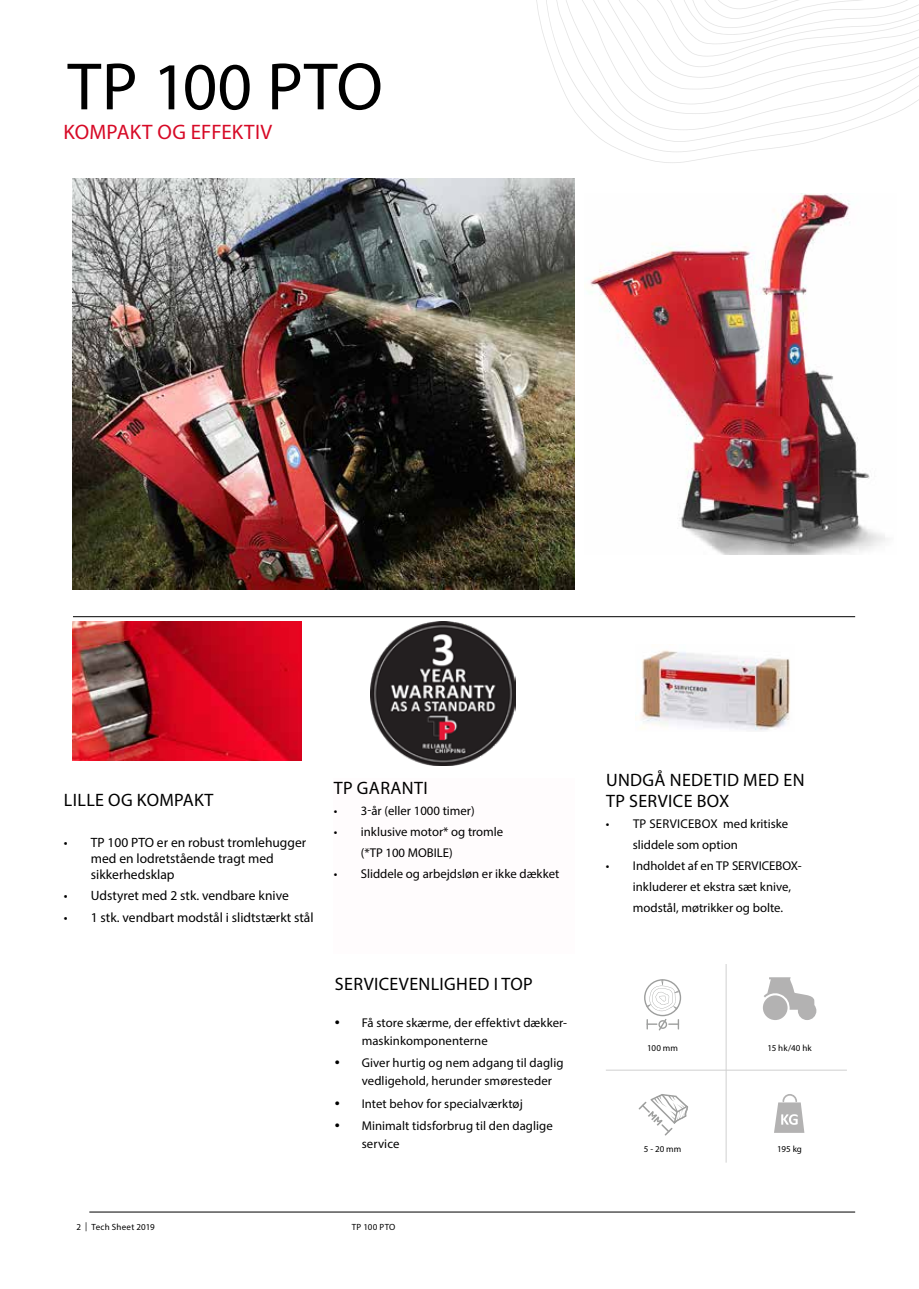
<style>
.page{position:relative;width:919px;height:1289px;background:#fff}
.page>*{position:absolute;margin:0;border:0;box-sizing:border-box;transform-origin:0 0}
.t1{font:67.5px "Myriad Pro";color:#000}
.t2{font:21px "Myriad Pro";letter-spacing:.01em;color:#d70926}
.t3{font:18px/21px "Myriad Pro";letter-spacing:.02em;color:#000}
.t4{font:13.5px/16.2px "Myriad Pro";color:#000}
.t5{font:12.75px/21px "Myriad Pro";color:#000}
.t6{font:9px "Myriad Pro";letter-spacing:.015em;color:#000}
.s1{font-size:18px}
</style>
<div class="page">
<svg style="left:536px;top:0;width:273px;height:163px"></svg>
<svg style="left:551px;top:0;width:298px;height:142px"></svg>
<svg style="left:561px;top:0;width:357px;height:130px"></svg>
<hr style="left:89px;top:1211px;width:766px;height:1px;background:#000">
<img style="left:371px;top:621px;width:144px;height:144px">
<img style="left:73px;top:179px;width:501px;height:410px">
<img style="left:588px;top:193px;width:298px;height:362px">
<hr style="left:73px;top:616px;width:782px;height:1px;background:#000">
<svg style="left:638px;top:1094px;width:50px;height:41px"></svg>
<svg style="left:644px;top:979px;width:37px;height:51px"></svg>
<hr style="left:605px;top:1069px;width:241px;height:1px;background:#d0d0d0">
<hr style="left:725px;top:964px;width:1px;height:198px;background:#d0d0d0">
<svg style="left:774px;top:1094px;width:30px;height:38px"></svg>
<img style="left:73px;top:621px;width:228px;height:139px">
<svg style="left:763px;top:977px;width:53px;height:43px"></svg>
<img style="left:636px;top:650px;width:154px;height:81px">
<h1 class="t1" style="left:68px;top:45px;width:317px">TP 100 PTO</h1>
<h2 class="t2" style="left:64px;top:119px;width:210px">KOMPAKT OG EFFEKTIV</h2>
<h3 class="t3" style="left:64px;top:789px;width:151px">LILLE OG KOMPAKT</h3>
<p class="t4" style="left:91px;top:834px;width:217px;text-indent:-27px">• TP 100 PTO er en robust tromlehugger med en lodretstående tragt med sikkerhedsklap</p>
<p class="t4" style="left:64px;top:886px;width:226px">• Udstyret med 2 stk. vendbare knive</p>
<p class="t4" style="left:64px;top:909px;width:251px">• 1 stk. vendbart modstål i slidtstærkt stål</p>
<h3 class="t3" style="left:334px;top:777px;width:95px">TP GARANTI</h3>
<p class="t5" style="left:334px;top:800px;width:142px">• 3-år (eller 1000 timer)</p>
<p class="t5" style="left:361px;top:821px;width:144px;text-indent:-27px">• inklusive motor* og tromle (*TP 100 MOBILE)</p>
<p class="t5" style="left:334px;top:863px;width:227px">• Sliddele og arbejdsløn er ikke dækket</p>
<h3 class="t3" style="left:335px;top:973px;width:199px">SERVICEVENLIGHED I TOP</h3>
<p class="t5" style="left:361px;top:1013px;width:207px;line-height:18px;text-indent:-27px"><span class="s1">•</span> Få store skærme, der effektivt dækker&shy;maskinkomponenterne</p>
<p class="t5" style="left:361px;top:1053px;width:203px;line-height:18px;text-indent:-27px"><span class="s1">•</span> Giver hurtig og nem adgang til daglig vedligehold, herunder smøresteder</p>
<p class="t5" style="left:334px;top:1092px;width:189px"><span class="s1">•</span> Intet behov for specialværktøj</p>
<p class="t5" style="left:361px;top:1116px;width:193px;line-height:18px;text-indent:-27px"><span class="s1">•</span> Minimalt tidsforbrug til den daglige service</p>
<p class="t6" style="left:77px;top:1221px;width:80px">2 | Tech Sheet 2019</p>
<p class="t6" style="left:351px;top:1221px;width:45px">TP 100 PTO</p>
<h3 class="t3" style="left:606px;top:769px;width:200px">UNDGÅ NEDETID MED EN<br>TP SERVICE BOX</h3>
<p class="t5" style="left:632px;top:813px;width:157px;text-indent:-27px">• TP SERVICEBOX med kritiske sliddele som option</p>
<p class="t5" style="left:632px;top:855px;width:170px;text-indent:-27px">• Indholdet af en TP SERVICEBOX&shy;inkluderer et ekstra sæt knive, modstål, møtrikker og bolte.</p>
<p class="t6" style="left:647px;top:1042px;width:32px">100 mm</p>
<p class="t6" style="left:767px;top:1042px;width:46px">15 hk/40 hk</p>
<p class="t6" style="left:643px;top:1142px;width:39px">5 - 20 mm</p>
<p class="t6" style="left:777px;top:1142px;width:26px">195 kg</p>
</div>
